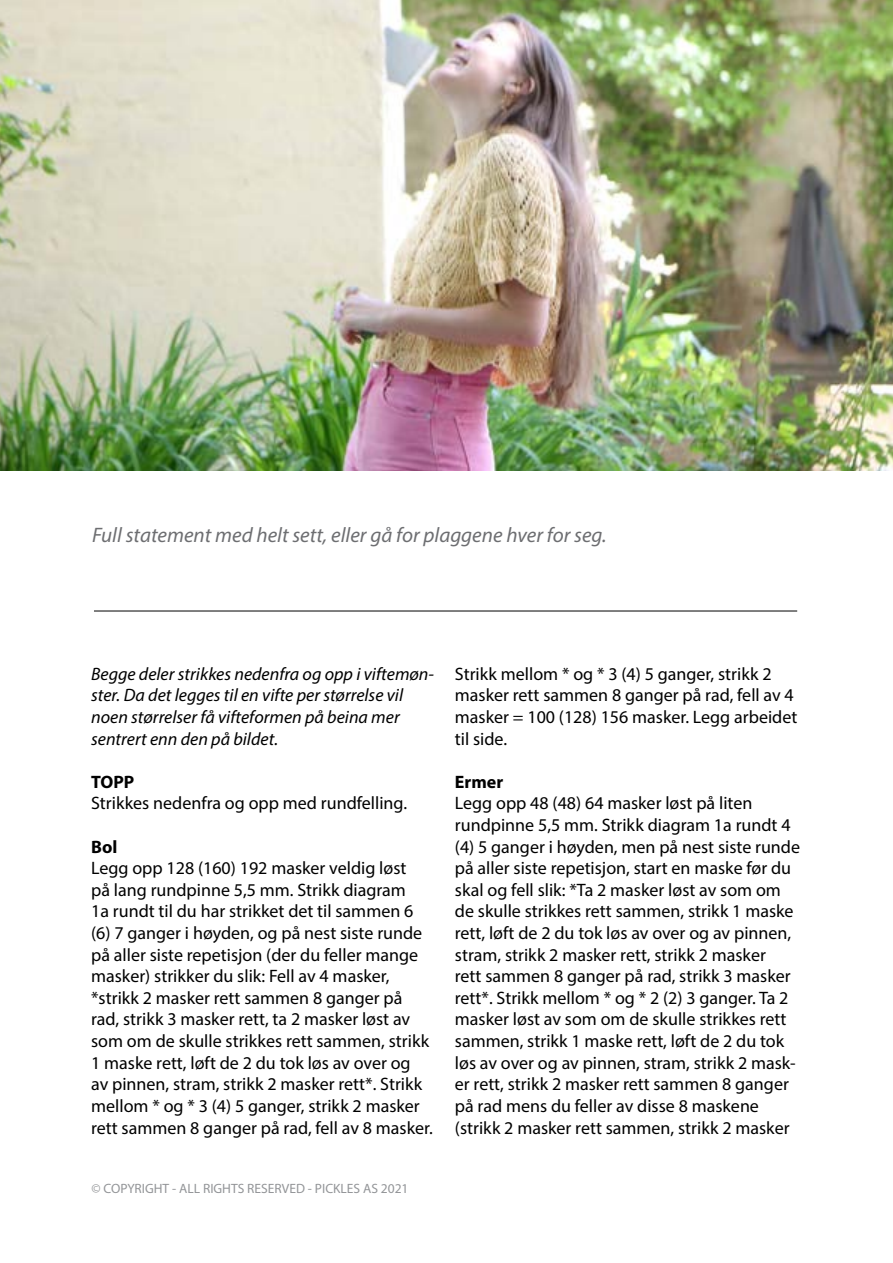
<style>
.page{position:relative;width:893px;height:1263px;background:#fff}
.page>*{position:absolute;margin:0;border:0;box-sizing:border-box;transform-origin:0 0}
.t1{font:italic 21px "Myriad Pro";color:#6d6e71}
.t2{font:18px/21.6px "Myriad Pro";color:#000}
.t3{font:italic 18px/21.6px "Myriad Pro";color:#000}
.t4{font:700 18px "Myriad Pro";color:#000}
.t5{font:13.5px "Myriad Pro";color:#939598}
</style>
<div class="page">
<img style="left:0;top:0;width:893px;height:471px">
<hr style="left:94px;top:611px;width:703px;height:1px;background:#000">
<p class="t1" style="left:92px;top:522px;width:516px">Full statement med helt sett, eller gå for plaggene hver for seg.</p>
<p class="t3" style="left:91px;top:663px;width:344px">Begge deler strikkes nedenfra og opp i viftemøn&shy;ster. Da det legges til en vifte per størrelse vil noen størrelser få vifteformen på beina mer sentrert enn den på bildet.</p>
<p class="t4" style="left:91px;top:770px;width:45px">TOPP</p>
<p class="t2" style="left:91px;top:792px;width:317px">Strikkes nedenfra og opp med rundfelling.</p>
<p class="t4" style="left:91px;top:835px;width:28px">Bol</p>
<p class="t2" style="left:91px;top:857px;width:343px">Legg opp 128 (160) 192 masker veldig løst<br>på lang rundpinne 5,5 mm. Strikk diagram<br>1a rundt til du har strikket det til sammen 6 (6) 7 ganger i høyden, og på nest siste runde på aller siste repetisjon (der du feller mange masker) strikker du slik: Fell av 4 masker, *strikk 2 masker rett sammen 8 ganger på rad, strikk 3 masker rett, ta 2 masker løst av som om de skulle strikkes rett sammen, strikk 1 maske rett, løft de 2 du tok løs av over og<br>av pinnen, stram, strikk 2 masker rett*. Strikk mellom * og * 3 (4) 5 ganger, strikk 2 masker rett sammen 8 ganger på rad, fell av 8 masker.</p>
<p class="t5" style="left:92px;top:1180px;width:319px">© COPYRIGHT - ALL RIGHTS RESERVED - PICKLES AS 2021</p>
<p class="t2" style="left:455px;top:663px;width:344px">Strikk mellom * og * 3 (4) 5 ganger, strikk 2 masker rett sammen 8 ganger på rad, fell av 4 masker = 100 (128) 156 masker. Legg arbeidet til side.</p>
<p class="t4" style="left:455px;top:770px;width:50px">Ermer</p>
<p class="t2" style="left:455px;top:792px;width:347px">Legg opp 48 (48) 64 masker løst på liten rundpinne 5,5 mm. Strikk diagram 1a rundt 4 (4) 5 ganger i høyden, men på nest siste runde på aller siste repetisjon, start en maske før du skal og fell slik: *Ta 2 masker løst av som om de skulle strikkes rett sammen, strikk 1 maske rett, løft de 2 du tok løs av over og av pinnen, stram, strikk 2 masker rett, strikk 2 masker<br>rett sammen 8 ganger på rad, strikk 3 masker rett*. Strikk mellom * og * 2 (2) 3 ganger. Ta 2 masker løst av som om de skulle strikkes rett sammen, strikk 1 maske rett, løft de 2 du tok løs av over og av pinnen, stram, strikk 2 mask&shy;er rett, strikk 2 masker rett sammen 8 ganger på rad mens du feller av disse 8 maskene (strikk 2 masker rett sammen, strikk 2 masker</p>
</div>
